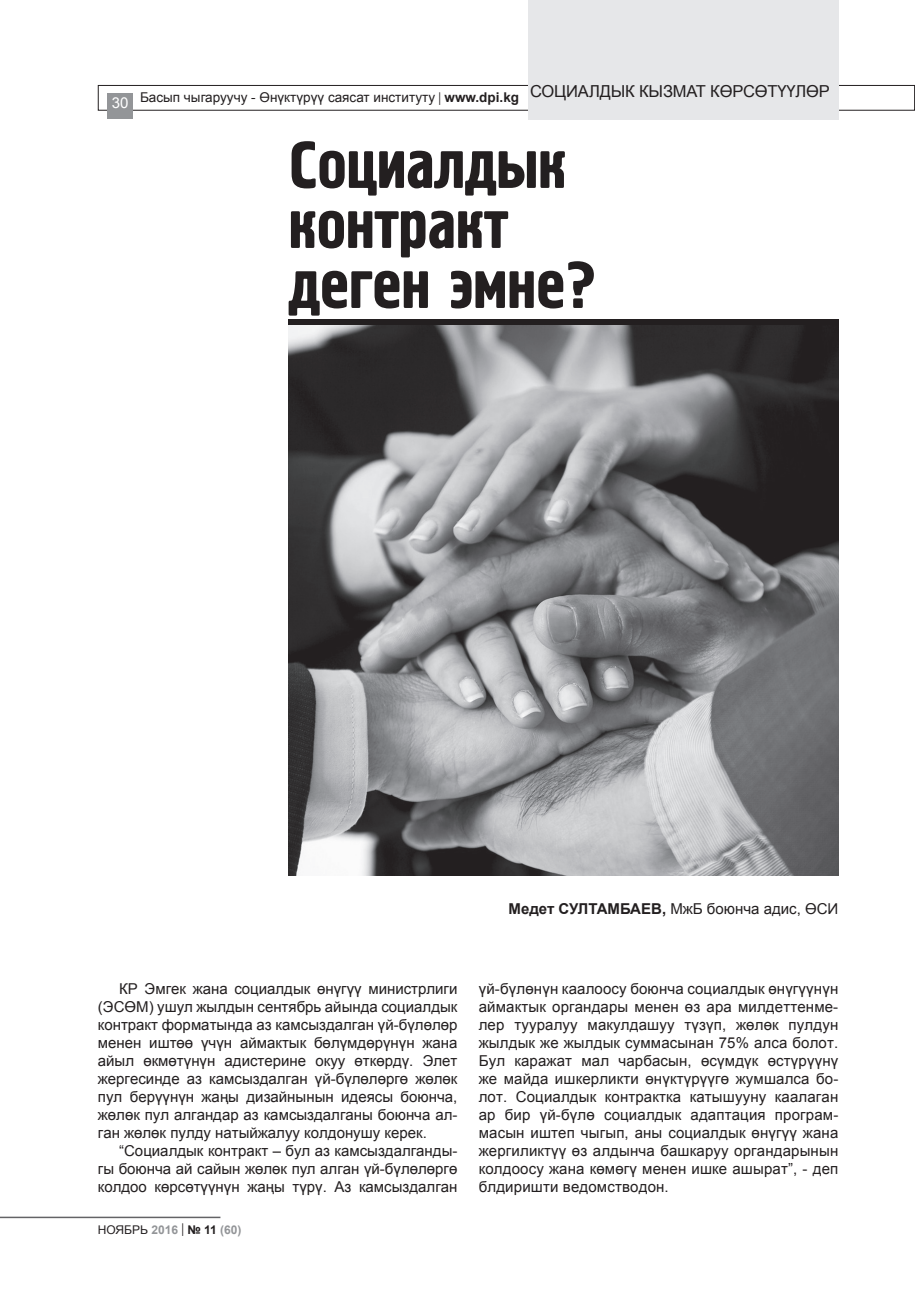
<style>
.page{position:relative;width:915px;height:1306px;background:#fff}
.page>*{position:absolute;margin:0;border:0;box-sizing:border-box;transform-origin:0 0}
.t1{font:66px/60px "KS Hermes";letter-spacing:-.01em;color:#231f20}
.t2{font:16.5px "Arial";letter-spacing:-.01em;color:#231f20}
.t3{font:15px/18px "Arial";color:#231f20;text-align:justify}
.t4{font:13.5px "Arial";color:#231f20}
.t5{font:700 12px "Arial";color:#939598}
.s1{font-size:15px;color:#fff}
.s2{font-weight:700}
.s3{font-weight:400;color:#231f20}
.s4{font-weight:400;font-size:13.5px;color:#231f20}
.s5{color:#231f20}
</style>
<div class="page">
<div style="left:98px;top:85px;width:816px;height:26px;border:1px solid #231f20"></div>
<div style="left:107px;top:94px;width:26px;height:25px;background:#939598"></div>
<div style="left:527px;top:0;width:311px;height:119px;background:#e6e7e9"></div>
<hr style="left:0;top:1216px;width:220px;height:2px;background:#636366">
<div style="left:288px;top:319px;width:550px;height:6px;background:#231f20"></div>
<img style="left:288px;top:325px;width:550px;height:550px">
<p class="t4" style="left:112px;top:88px;width:409px"><span class="s1">30</span> Басып чыгаруучу - Өнүктүрүү саясат институту | <span class="s2">www.dpi.kg</span></p>
<p class="t2" style="left:530px;top:80px;width:301px">СОЦИАЛДЫК КЫЗМАТ КӨРСӨТҮҮЛӨР</p>
<h1 class="t1" style="left:288px;top:137px;width:310px">Социалдык контракт деген эмне?</h1>
<p class="t3" style="left:508px;top:899px;width:331px"><span class="s2">Медет СУЛТАМБАЕВ,</span> МжБ боюнча адис, ӨСИ</p>
<p class="t3" style="left:98px;top:979px;width:361px;text-indent:21px">КР Эмгек жана социалдык өнүгүү министрлиги (ЭСӨМ) ушул жылдын сентябрь айында социалдык контракт форматында аз камсыздалган үй-бүлөлөр менен иштөө үчүн аймактык бөлүмдөрүнүн жана айыл өкмөтүнүн адистерине окуу өткөрдү. Элет жергесинде аз камсыздалган үй-бүлөлөргө жөлөк пул берүүнүн жаңы дизайнынын идеясы боюнча, жөлөк пул алгандар аз камсыздалганы боюнча ал&shy;ган жөлөк пулду натыйжалуу колдонушу керек.</p>
<p class="t3" style="left:98px;top:1141px;width:361px;text-indent:21px">“Социалдык контракт – бул аз камсыздалганды&shy;гы боюнча ай сайын жөлөк пул алган үй-бүлөлөргө колдоо көрсөтүүнүн жаңы түрү. Аз камсыздалган</p>
<p class="t5" style="left:98px;top:1222px;width:145px"><span class="s3">НОЯБРЬ</span> 2016 <span class="s4">|</span> <span class="s5">№ 11</span> (60)</p>
<p class="t3" style="left:478px;top:979px;width:361px">үй-бүлөнүн каалоосу боюнча социалдык өнүгүүнүн аймактык органдары менен өз ара милдеттенме&shy;лер тууралуу макулдашуу түзүп, жөлөк пулдун жылдык же жылдык суммасынан 75% алса болот.<br>Бул каражат мал чарбасын, өсүмдүк өстүрүүнү же майда ишкерликти өнүктүрүүгө жумшалса бо&shy;лот. Социалдык контрактка катышууну каалаган ар бир үй-бүлө социалдык адаптация програм&shy;масын иштеп чыгып, аны социалдык өнүгүү жана жергиликтүү өз алдынча башкаруу органдарынын колдоосу жана көмөгү менен ишке ашырат”, - деп блдиришти ведомстводон.</p>
</div>
